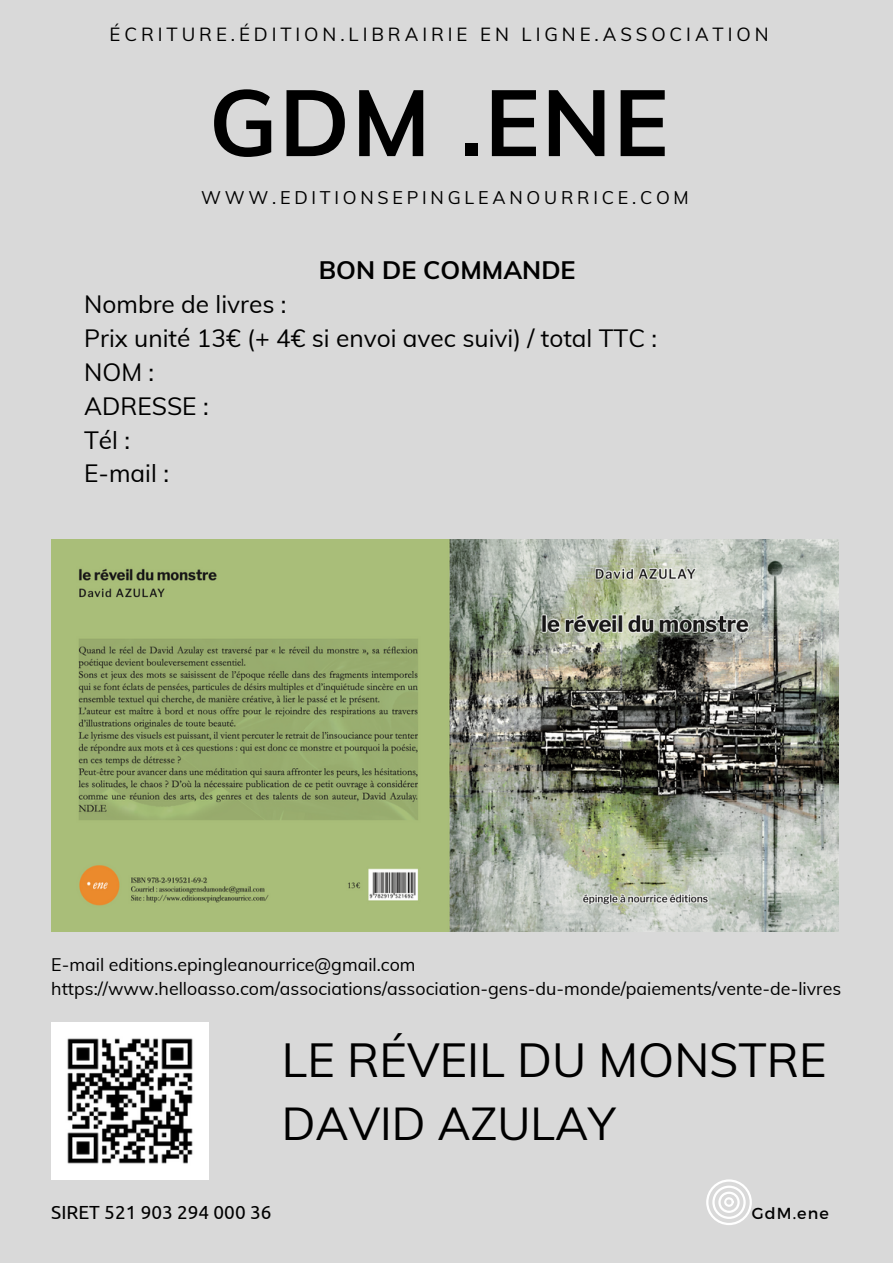
<style>
.page{position:relative;width:893px;height:1264px;background:#fff}
.page>*{position:absolute;margin:0;border:0;box-sizing:border-box;transform-origin:0 0}
.t1{font:700 92.55px "Muli";letter-spacing:.02em;color:#000}
.t2{font:46.8px "Muli";color:#000}
.t3{font:45.15px "Muli";color:#000}
.t4{font:700 25.2px "Muli";color:#000}
.t5{font:24.45px/33.9px "Muli";color:#000}
.t6{font:18.9px "Ubuntu";color:#000}
.t7{font:18.6px "Muli";letter-spacing:.21em;color:#000}
.t8{font:17.85px/23.7px "Muli";color:#000}
.t9{font:17.85px "Muli";letter-spacing:.21em;color:#000}
.t10{font:15.9px "Montserrat";letter-spacing:.07em;color:#000}
</style>
<div class="page">
<div style="left:0;top:0;width:892px;height:1262px;background:#d9d9d9"></div>
<svg style="left:706px;top:1179px;width:45px;height:46px"></svg>
<img style="left:51px;top:1022px;width:158px;height:157px">
<img style="left:51px;top:539px;width:787px;height:393px">
<p class="t7" style="left:109px;top:22px;width:660px">ÉCRITURE.ÉDITION.LIBRAIRIE EN LIGNE.ASSOCIATION</p>
<h1 class="t1" style="left:209px;top:63px;width:461px">GDM .ENE</h1>
<p class="t9" style="left:201px;top:186px;width:489px">WWW.EDITIONSEPINGLEANOURRICE.COM</p>
<h3 class="t4" style="left:319px;top:254px;width:258px">BON DE COMMANDE</h3>
<h3 class="t5" style="left:84px;top:287px;width:574px">Nombre de livres :<br>Prix unité 13€ (+ 4€ si envoi avec suivi) / total TTC :<br>NOM :<br>ADRESSE :<br>Tél :<br>E-mail :</h3>
<p class="t8" style="left:51px;top:952px;width:791px">E-mail editions.epingleanourrice@gmail.com https://www.helloasso.com/associations/association-gens-du-monde/paiements/vente-de-livres</p>
<h2 class="t2" style="left:282px;top:1029px;width:546px">LE RÉVEIL DU MONSTRE</h2>
<h3 class="t3" style="left:282px;top:1094px;width:335px">DAVID AZULAY</h3>
<p class="t6" style="left:51px;top:1200px;width:222px">SIRET 521 903 294 000 36</p>
<p class="t10" style="left:751px;top:1202px;width:79px">GdM.ene</p>
</div>
